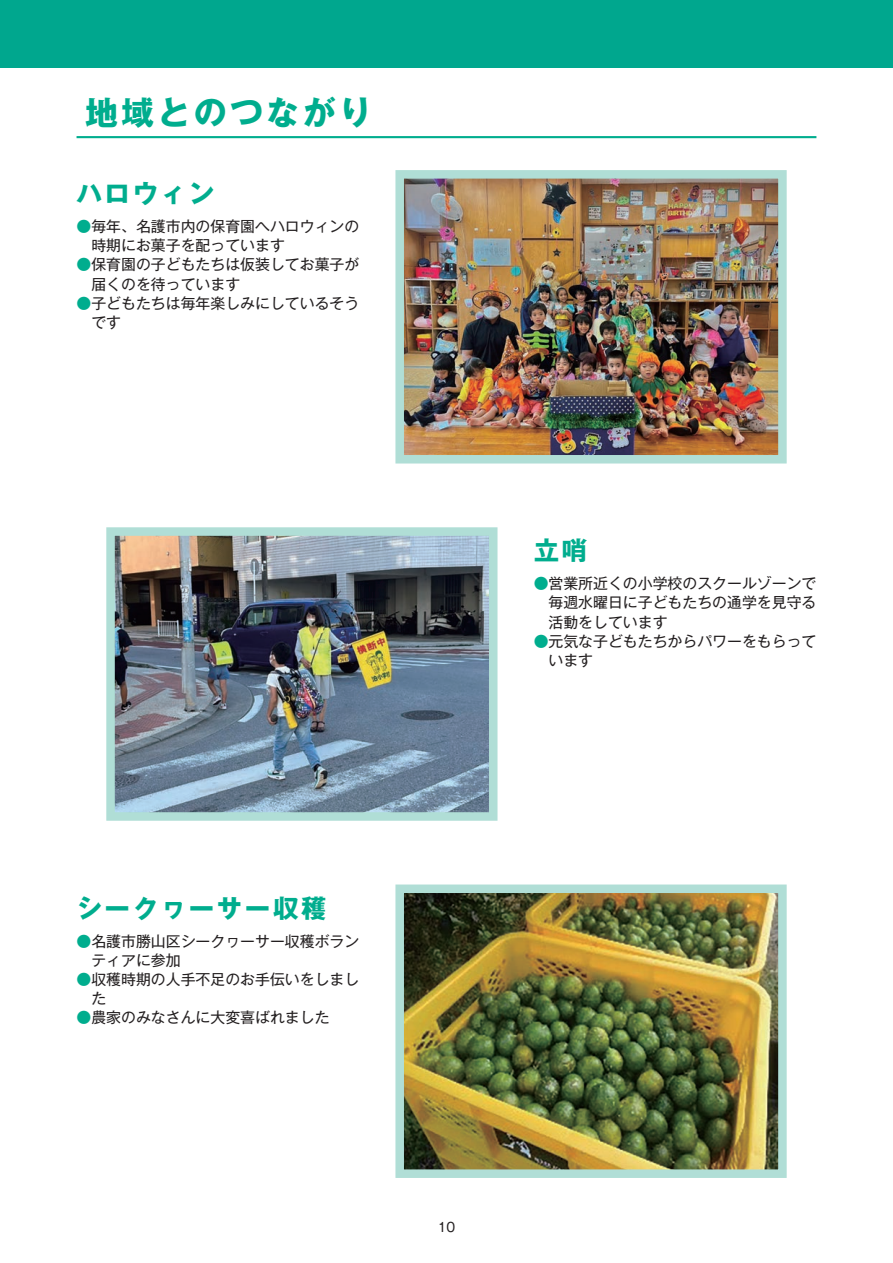
<style>
.page{position:relative;width:893px;height:1263px;background:#fff}
.page>*{position:absolute;margin:0;border:0;box-sizing:border-box;transform-origin:0 0}
.t1{font:33px "Gothic MB101 Pr 6 Bold 90 pv RKSJ H";letter-spacing:.1em;color:#00ad8e}
.t2{font:25.5px "Gothic MB101 Pr 6 Bold 90 pv RKSJ H";letter-spacing:.1em;color:#00ad8e}
.t3{font:14.85px/19.2px "Gothic MB101 Pr 6 Regular 90 pv RKSJ H";color:#231f20}
.t4{font:12.75px "Gothic MB101 Pr 6 Regular 90 pv RKSJ H";color:#231f20}
.s1{color:#00ad8e}
</style>
<div class="page">
<div style="left:0;top:0;width:893px;height:68px;background:#00a78e"></div>
<hr style="left:77px;top:136px;width:739px;height:2px;background:#00ad8e">
<img style="left:395px;top:884px;width:392px;height:294px">
<img style="left:106px;top:527px;width:392px;height:294px">
<img style="left:395px;top:170px;width:392px;height:294px">
<h1 class="t1" style="left:85px;top:100px;width:288px">地域とのつながり</h1>
<h2 class="t2" style="left:77px;top:184px;width:139px">ハロウィン</h2>
<p class="t3" style="left:91px;top:219px;width:269px;text-indent:-15px"><span class="s1">●</span>毎年、名護市内の保育園へハロウィンの時期にお菓子を配っています</p>
<p class="t3" style="left:91px;top:257px;width:269px;text-indent:-15px"><span class="s1">●</span>保育園の子どもたちは仮装してお菓子が届くのを待っています</p>
<p class="t3" style="left:91px;top:295px;width:269px;text-indent:-15px"><span class="s1">●</span>子どもたちは毎年楽しみにしているそうです</p>
<h2 class="t2" style="left:534px;top:541px;width:55px">立哨</h2>
<p class="t3" style="left:549px;top:576px;width:269px;text-align:justify;text-indent:-15px"><span class="s1">●</span>営業所近くの小学校のスクールゾーンで毎週水曜日に子どもたちの通学を見守る活動をしています</p>
<p class="t3" style="left:549px;top:633px;width:269px;text-indent:-15px"><span class="s1">●</span>元気な子どもたちからパワーをもらっています</p>
<h2 class="t2" style="left:77px;top:898px;width:252px">シークヮーサー収穫</h2>
<p class="t3" style="left:91px;top:933px;width:269px;text-indent:-15px"><span class="s1">●</span>名護市勝山区シークヮーサー収穫ボランティアに参加</p>
<p class="t3" style="left:91px;top:972px;width:269px;text-indent:-15px"><span class="s1">●</span>収穫時期の人手不足のお手伝いをしました</p>
<p class="t3" style="left:77px;top:1010px;width:254px"><span class="s1">●</span>農家のみなさんに大変喜ばれました</p>
<p class="t4" style="left:438px;top:1222px;width:19px">10</p>
</div>
